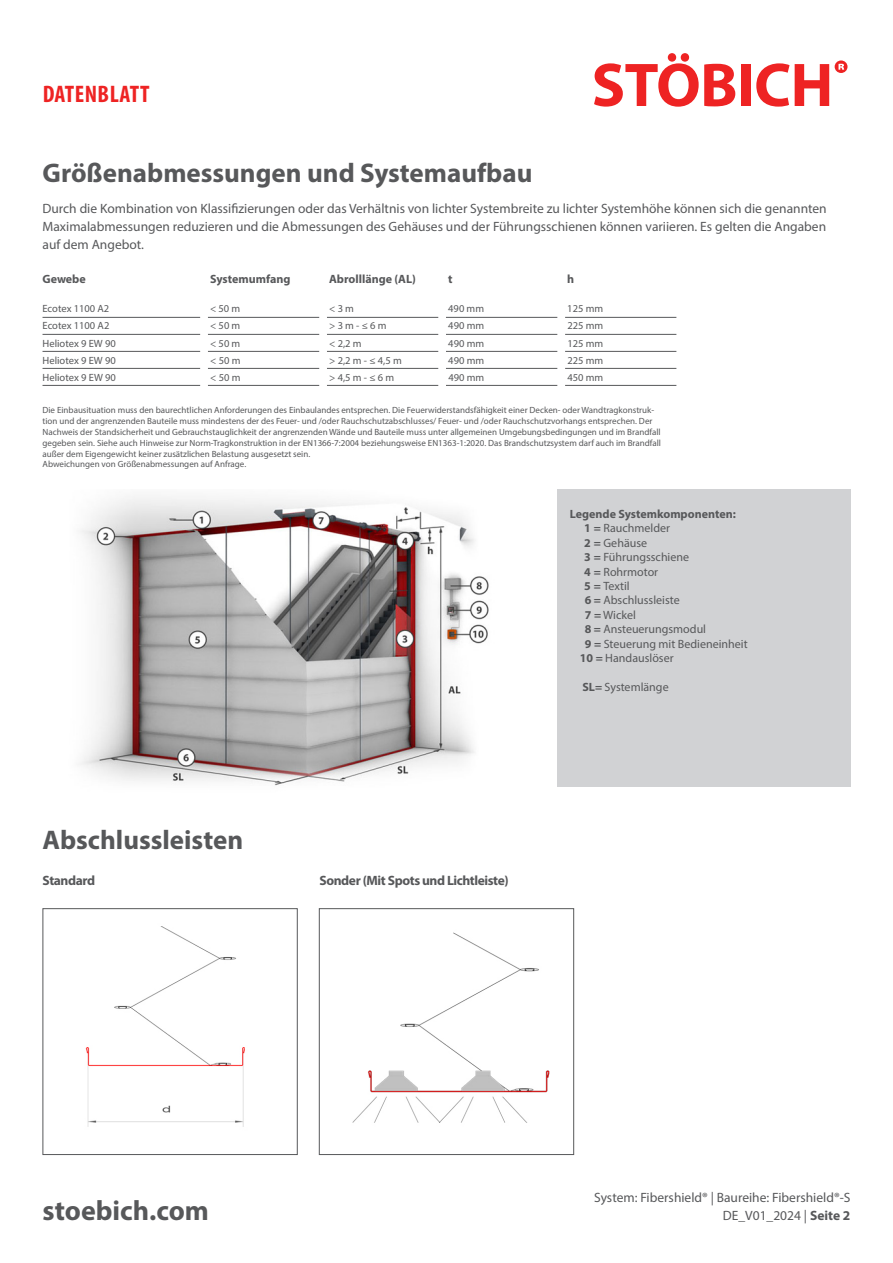
<style>
.page{position:relative;width:893px;height:1263px;background:#fff}
.page>*{position:absolute;margin:0;border:0;box-sizing:border-box;transform-origin:0 0}
.t1{font:700 28.05px "Myriad Pro";color:#57585a}
.t2{font:700 27px "Myriad Pro";color:#57585a}
.t3{font:700 condensed 24px "Myriad Pro";letter-spacing:.02em;color:#ee2323}
.t4{font:13.5px/18px "Myriad Pro";color:#57585a;text-align:right}
.t5{font:700 13.5px "Myriad Pro";letter-spacing:-.03em;color:#57585a}
.t6{font:12px "Myriad Pro";color:#57585a}
.t7{font:700 12px "Myriad Pro";color:#57585a}
.t8{font:10.5px "Myriad Pro";color:#57585a}
.t9{font:9px/10.8px "Myriad Pro";color:#57585a}
.s1{font-weight:700}
</style>
<div class="page">
<svg style="left:835px;top:60px;width:12px;height:13px"></svg>
<svg style="left:594px;top:53px;width:141px;height:54px"></svg>
<div style="left:741px;top:64px;width:10px;height:42px;background:#ee2323"></div>
<svg style="left:756px;top:63px;width:33px;height:44px"></svg>
<svg style="left:795px;top:64px;width:34px;height:42px"></svg>
<div style="left:557px;top:489px;width:293px;height:298px;background:#d1d2d4"></div>
<img style="left:80px;top:496px;width:409px;height:290px">
<hr style="left:43px;top:317px;width:157px;height:1px;background:#57585a">
<hr style="left:208px;top:317px;width:111px;height:1px;background:#57585a">
<hr style="left:327px;top:317px;width:111px;height:1px;background:#57585a">
<hr style="left:446px;top:317px;width:112px;height:1px;background:#57585a">
<hr style="left:565px;top:317px;width:112px;height:1px;background:#57585a">
<hr style="left:43px;top:334px;width:157px;height:1px;background:#57585a">
<hr style="left:208px;top:334px;width:111px;height:1px;background:#57585a">
<hr style="left:327px;top:334px;width:111px;height:1px;background:#57585a">
<hr style="left:446px;top:334px;width:112px;height:1px;background:#57585a">
<hr style="left:565px;top:334px;width:112px;height:1px;background:#57585a">
<hr style="left:43px;top:351px;width:157px;height:1px;background:#57585a">
<hr style="left:208px;top:351px;width:111px;height:1px;background:#57585a">
<hr style="left:327px;top:351px;width:111px;height:1px;background:#57585a">
<hr style="left:446px;top:351px;width:112px;height:1px;background:#57585a">
<hr style="left:565px;top:351px;width:112px;height:1px;background:#57585a">
<hr style="left:43px;top:368px;width:157px;height:1px;background:#57585a">
<hr style="left:208px;top:368px;width:111px;height:1px;background:#57585a">
<hr style="left:327px;top:368px;width:111px;height:1px;background:#57585a">
<hr style="left:446px;top:368px;width:112px;height:1px;background:#57585a">
<hr style="left:565px;top:368px;width:112px;height:1px;background:#57585a">
<hr style="left:43px;top:385px;width:157px;height:1px;background:#57585a">
<hr style="left:208px;top:385px;width:111px;height:1px;background:#57585a">
<hr style="left:327px;top:385px;width:111px;height:1px;background:#57585a">
<hr style="left:446px;top:385px;width:112px;height:1px;background:#57585a">
<hr style="left:565px;top:385px;width:112px;height:1px;background:#57585a">
<img style="left:85px;top:926px;width:160px;height:201px">
<img style="left:352px;top:932px;width:198px;height:191px">
<div style="left:43px;top:908px;width:255px;height:247px;border:1px solid #57585a"></div>
<div style="left:319px;top:908px;width:255px;height:247px;border:1px solid #57585a"></div>
<h3 class="t3" style="left:43px;top:79px;width:108px">DATENBLATT</h3>
<h2 class="t2" style="left:43px;top:155px;width:491px">Größenabmessungen und Systemaufbau</h2>
<p class="t4" style="left:43px;top:199px;width:786px;text-align:justify">Durch die Kombination von Klassifizierungen oder das Verhältnis von lichter Systembreite zu lichter Systemhöhe können sich die genannten Maximalabmessungen reduzieren und die Abmessungen des Gehäuses und der Führungsschienen können variieren. Es gelten die Angaben auf dem Angebot.</p>
<h3 class="t7" style="left:43px;top:271px;width:45px">Gewebe</h3>
<h3 class="t7" style="left:210px;top:271px;width:82px">Systemumfang</h3>
<h3 class="t7" style="left:329px;top:271px;width:88px">Abrolllänge (AL)</h3>
<h3 class="t7" style="left:448px;top:271px;width:6px">t</h3>
<h3 class="t7" style="left:567px;top:271px;width:9px">h</h3>
<p class="t8" style="left:43px;top:302px;width:68px">Ecotex 1100 A2</p>
<p class="t8" style="left:210px;top:302px;width:32px">&lt; 50 m</p>
<p class="t8" style="left:329px;top:302px;width:26px">&lt; 3 m</p>
<p class="t8" style="left:448px;top:302px;width:37px">490 mm</p>
<p class="t8" style="left:567px;top:302px;width:37px">125 mm</p>
<p class="t8" style="left:43px;top:319px;width:68px">Ecotex 1100 A2</p>
<p class="t8" style="left:210px;top:319px;width:32px">&lt; 50 m</p>
<p class="t8" style="left:329px;top:319px;width:59px">&gt; 3 m - ≤ 6 m</p>
<p class="t8" style="left:448px;top:319px;width:37px">490 mm</p>
<p class="t8" style="left:567px;top:319px;width:37px">225 mm</p>
<p class="t8" style="left:43px;top:336px;width:75px">Heliotex 9 EW 90</p>
<p class="t8" style="left:210px;top:336px;width:32px">&lt; 50 m</p>
<p class="t8" style="left:329px;top:336px;width:34px">&lt; 2,2 m</p>
<p class="t8" style="left:448px;top:336px;width:37px">490 mm</p>
<p class="t8" style="left:567px;top:336px;width:37px">125 mm</p>
<p class="t8" style="left:43px;top:353px;width:75px">Heliotex 9 EW 90</p>
<p class="t8" style="left:210px;top:353px;width:32px">&lt; 50 m</p>
<p class="t8" style="left:329px;top:353px;width:74px">&gt; 2,2 m - ≤ 4,5 m</p>
<p class="t8" style="left:448px;top:353px;width:37px">490 mm</p>
<p class="t8" style="left:567px;top:353px;width:37px">225 mm</p>
<p class="t8" style="left:43px;top:370px;width:75px">Heliotex 9 EW 90</p>
<p class="t8" style="left:210px;top:370px;width:32px">&lt; 50 m</p>
<p class="t8" style="left:329px;top:370px;width:66px">&gt; 4,5 m - ≤ 6 m</p>
<p class="t8" style="left:448px;top:370px;width:37px">490 mm</p>
<p class="t8" style="left:567px;top:370px;width:37px">450 mm</p>
<p class="t9" style="left:43px;top:405px;width:620px">Die Einbausituation muss den baurechtlichen Anforderungen des Einbaulandes entsprechen. Die Feuerwiderstandsfähigkeit einer Decken- oder Wandtragkonstruk&shy;tion und der angrenzenden Bauteile muss mindestens der des Feuer- und /oder Rauchschutzabschlusses/ Feuer- und /oder Rauchschutzvorhangs entsprechen. Der Nachweis der Standsicherheit und Gebrauchstauglichkeit der angrenzenden Wände und Bauteile muss unter allgemeinen Umgebungsbedingungen und im Brandfall gegeben sein. Siehe auch Hinweise zur Norm-Tragkonstruktion in der EN1366-7:2004 beziehungsweise EN1363-1:2020. Das Brandschutzsystem darf auch im Brandfall außer dem Eigengewicht keiner zusätzlichen Belastung ausgesetzt sein.<br>Abweichungen von Größenabmessungen auf Anfrage.</p>
<h2 class="t2" style="left:43px;top:823px;width:202px">Abschlussleisten</h2>
<h3 class="t5" style="left:43px;top:872px;width:54px">Standard</h3>
<h3 class="t5" style="left:319px;top:872px;width:191px">Sonder (Mit Spots und Lichtleiste)</h3>
<h3 class="t7" style="left:570px;top:506px;width:168px">Legende Systemkomponenten:</h3>
<h3 class="t6" style="left:584px;top:521px;width:87px"><span class="s1">1 =</span> Rauchmelder</h3>
<h3 class="t6" style="left:584px;top:535px;width:64px"><span class="s1">2 =</span> Gehäuse</h3>
<h3 class="t6" style="left:584px;top:550px;width:106px"><span class="s1">3 =</span> Führungsschiene</h3>
<h3 class="t6" style="left:584px;top:564px;width:76px"><span class="s1">4 =</span> Rohrmotor</h3>
<h3 class="t6" style="left:584px;top:579px;width:47px"><span class="s1">5 =</span> Textil</h3>
<h3 class="t6" style="left:585px;top:593px;width:96px"><span class="s1">6 =</span> Abschlussleiste</h3>
<h3 class="t6" style="left:585px;top:607px;width:52px"><span class="s1">7 =</span> Wickel</h3>
<h3 class="t6" style="left:585px;top:622px;width:123px"><span class="s1">8 =</span> Ansteuerungsmodul</h3>
<h3 class="t6" style="left:585px;top:636px;width:164px"><span class="s1">9 =</span> Steuerung mit Bedieneinheit</h3>
<h3 class="t6" style="left:580px;top:651px;width:95px"><span class="s1">10 =</span> Handauslöser</h3>
<h3 class="t6" style="left:582px;top:679px;width:88px"><span class="s1">SL=</span> Systemlänge</h3>
<h1 class="t1" style="left:43px;top:1193px;width:168px">stoebich.com</h1>
<h3 class="t4" style="left:594px;top:1189px;width:258px">System: Fibershield® | Baureihe: Fibershield®-S<br>DE_V01_2024 | <span class="s1">Seite 2</span></h3>
</div>
